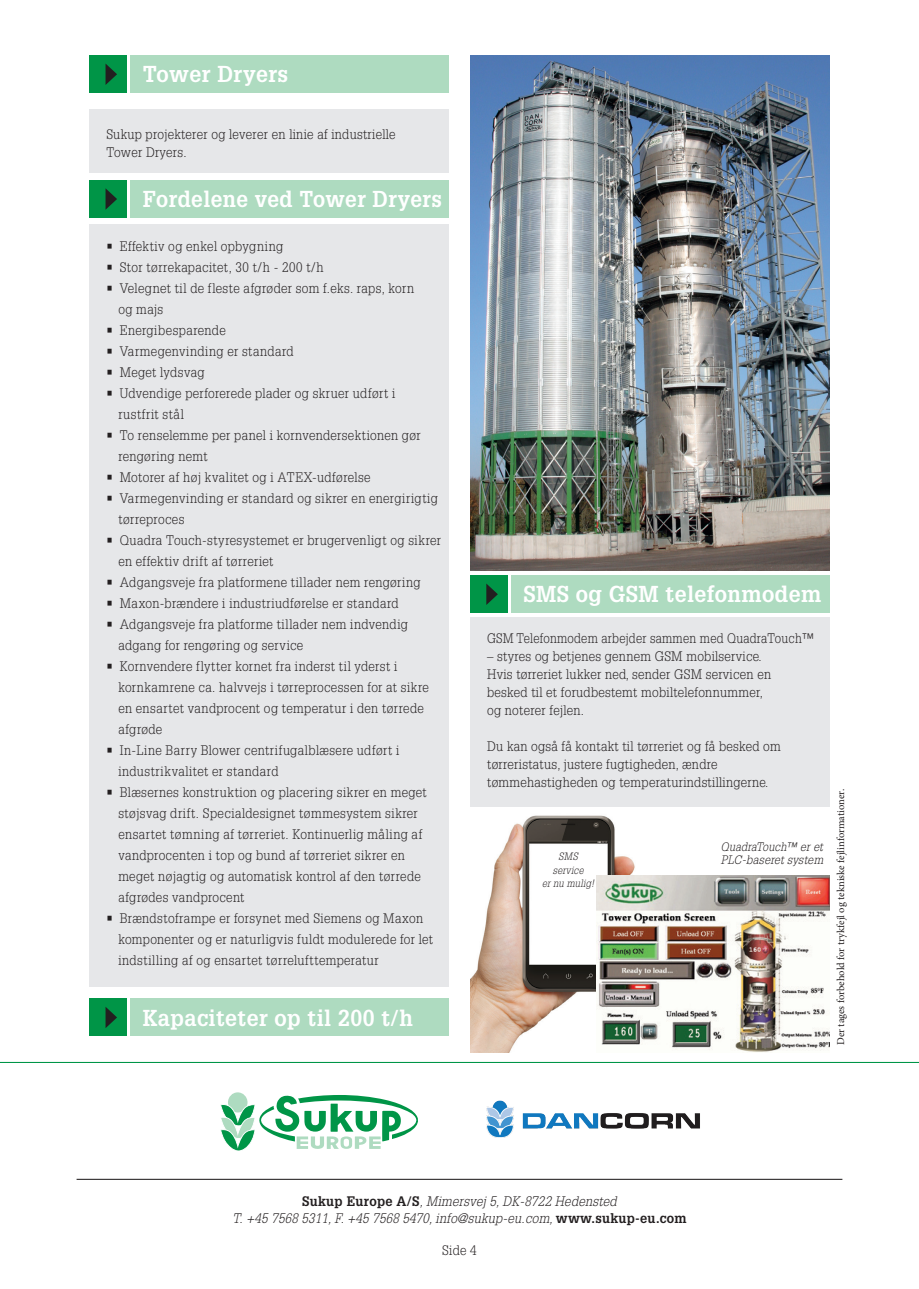
<style>
.page{position:relative;width:919px;height:1289px;background:#fff}
.page>*{position:absolute;margin:0;border:0;box-sizing:border-box;transform-origin:0 0}
.t1{font:700 22.5px "Glypha LT Std";letter-spacing:.02em;color:#fff;scale:.95 1}
.t2{font:700 22.5px "Glypha LT Std";letter-spacing:.02em;color:#fff;scale:.93 1}
.t3{font:300 13.5px/21px "Glypha LT Std";letter-spacing:.02em;color:#231f20;scale:.95 1}
.t4{font:italic 300 13.5px/16.5px "Glypha LT Std";letter-spacing:.02em;color:#231f20;text-align:center;scale:.95 1}
.t5{font:300 13.5px "Glypha LT Std";letter-spacing:.02em;color:#231f20;scale:.91 1}
.t6{font:italic 300 12px/13.5px "Glypha LT Std";letter-spacing:.025em;color:#231f20;scale:.91 1}
.t7{font:10.5px "Minion Pro";color:#231f20}
.t8{font:italic 300 10.5px/13.5px "Glypha LT Std";letter-spacing:.03em;color:#231f20;text-align:center;scale:.91 1}
.s1{font-weight:700;font-style:normal}
</style>
<div class="page">
<div style="left:89px;top:109px;width:360px;height:64px;background:#e6e7e9"></div>
<div style="left:89px;top:55px;width:37px;height:38px;background:#009547"></div>
<div style="left:130px;top:55px;width:319px;height:38px;background:#aedbc0"></div>
<svg style="left:105px;top:64px;width:12px;height:21px"></svg>
<div style="left:89px;top:224px;width:360px;height:762px;background:#e6e7e9"></div>
<div style="left:89px;top:180px;width:37px;height:38px;background:#009547"></div>
<div style="left:130px;top:180px;width:319px;height:38px;background:#aedbc0"></div>
<svg style="left:105px;top:188px;width:12px;height:22px"></svg>
<img style="left:470px;top:55px;width:359px;height:515px">
<div style="left:89px;top:998px;width:37px;height:38px;background:#009547"></div>
<div style="left:130px;top:998px;width:319px;height:38px;background:#aedbc0"></div>
<svg style="left:105px;top:1007px;width:12px;height:21px"></svg>
<div style="left:470px;top:617px;width:359px;height:189px;background:#e6e7e9"></div>
<div style="left:470px;top:575px;width:37px;height:38px;background:#009547"></div>
<div style="left:510px;top:575px;width:319px;height:38px;background:#aedbc0"></div>
<svg style="left:486px;top:583px;width:12px;height:22px"></svg>
<img style="left:470px;top:815px;width:165px;height:237px">
<img style="left:596px;top:875px;width:233px;height:177px">
<hr style="left:0;top:1061px;width:918px;height:1px;background:#009547">
<svg style="left:228px;top:1092px;width:19px;height:20px"></svg>
<svg style="left:220px;top:1094px;width:198px;height:57px"></svg>
<img style="left:487px;top:1100px;width:213px;height:37px">
<hr style="left:77px;top:1178px;width:765px;height:1px;background:#231f20">
<h1 class="t1" style="left:143px;top:60px;width:155px">Tower Dryers</h1>
<p class="t3" style="left:106px;top:125px;width:306px;line-height:18px">Sukup projekterer og leverer en linie af industrielle<br>Tower Dryers.</p>
<h1 class="t2" style="left:143px;top:185px;width:323px">Fordelene ved Tower Dryers</h1>
<p class="t3" style="left:106px;top:236px;width:188px">• Effektiv og enkel opbygning</p>
<p class="t3" style="left:106px;top:257px;width:230px">• Stor tørrekapacitet, 30 t/h - 200 t/h</p>
<p class="t3" style="left:118px;top:278px;width:313px;text-indent:-12px">• Velegnet til de fleste afgrøder som f.eks. raps, korn og majs</p>
<p class="t3" style="left:106px;top:320px;width:127px">• Energibesparende</p>
<p class="t3" style="left:106px;top:341px;width:199px">• Varmegenvinding er standard</p>
<p class="t3" style="left:106px;top:362px;width:105px">• Meget lydsvag</p>
<p class="t3" style="left:118px;top:383px;width:293px;text-indent:-12px">• Udvendige perforerede plader og skruer udført i rustfrit stål</p>
<p class="t3" style="left:118px;top:425px;width:320px;text-indent:-12px">• To renselemme per panel i kornvendersektionen gør rengøring nemt</p>
<p class="t3" style="left:106px;top:467px;width:280px">• Motorer af høj kvalitet og i ATEX-udførelse</p>
<p class="t3" style="left:118px;top:488px;width:338px;text-indent:-12px">• Varmegenvinding er standard og sikrer en energirigtig tørreproces</p>
<p class="t3" style="left:118px;top:530px;width:341px;text-indent:-12px">• Quadra Touch-styresystemet er brugervenligt og sikrer en effektiv drift af tørreriet</p>
<p class="t3" style="left:106px;top:572px;width:332px">• Adgangsveje fra platformene tillader nem rengøring</p>
<p class="t3" style="left:106px;top:593px;width:309px">• Maxon-brændere i industriudførelse er standard</p>
<p class="t3" style="left:118px;top:614px;width:306px;text-indent:-12px">• Adgangsveje fra platforme tillader nem indvendig adgang for rengøring og service</p>
<p class="t3" style="left:118px;top:656px;width:328px;text-indent:-12px">• Kornvendere flytter kornet fra inderst til yderst i kornkamrene ca. halvvejs i tørreprocessen for at sikre en ensartet vandprocent og temperatur i den tørrede afgrøde</p>
<p class="t3" style="left:118px;top:740px;width:297px;text-indent:-12px">• In-Line Barry Blower centrifugalblæsere udført i industrikvalitet er standard</p>
<p class="t3" style="left:118px;top:782px;width:326px;text-indent:-12px">• Blæsernes konstruktion og placering sikrer en meget støjsvag drift. Specialdesignet tømmesystem sikrer ensartet tømning af tørreriet. Kontinuerlig måling af vandprocenten i top og bund af tørreriet sikrer en meget nøjagtig og automatisk kontrol af den tørrede afgrødes vandprocent</p>
<p class="t3" style="left:118px;top:908px;width:333px;text-indent:-12px">• Brændstoframpe er forsynet med Siemens og Maxon komponenter og er naturligvis fuldt modulerede for let indstilling af og ensartet tørrelufttemperatur</p>
<h1 class="t1" style="left:143px;top:1003px;width:286px">Kapaciteter op til 200 t/h</h1>
<h1 class="t1" style="left:523px;top:580px;width:315px">SMS og GSM telefonmodem</h1>
<p class="t5" style="left:487px;top:630px;width:361px">GSM Telefonmodem arbejder sammen med QuadraTouch™</p>
<p class="t3" style="left:487px;top:647px;width:300px;line-height:18px">– styres og betjenes gennem GSM mobilservice.<br>Hvis tørreriet lukker ned, sender GSM servicen en besked til et forudbestemt mobiltelefonnummer, og noterer fejlen.</p>
<p class="t3" style="left:487px;top:737px;width:310px;line-height:18px">Du kan også få kontakt til tørreriet og få besked om tørreristatus, justere fugtigheden, ændre tømmehastigheden og temperaturindstillingerne.</p>
<p class="t8" style="left:542px;top:850px;width:59px">SMS service<br>er nu mulig!</p>
<p class="t6" style="left:720px;top:840px;width:114px">QuadraTouch™ er et<br>PLC-baseret system</p>
<p class="t7" style="left:833px;top:1045px;width:258px;rotate:-90deg">Der tages forbehold for trykfejl og tekniske fejlinformationer.</p>
<p class="t4" style="left:232px;top:1193px;width:479px"><span class="s1">Sukup Europe A/S</span>, Mimersvej 5, DK-8722 Hedensted<br>T. +45 7568 5311, F. +45 7568 5470, info@sukup-eu.com, <span class="s1">www.sukup-eu.com</span></p>
<p class="t3" style="left:442px;top:1240px;width:38px">Side 4</p>
</div>
